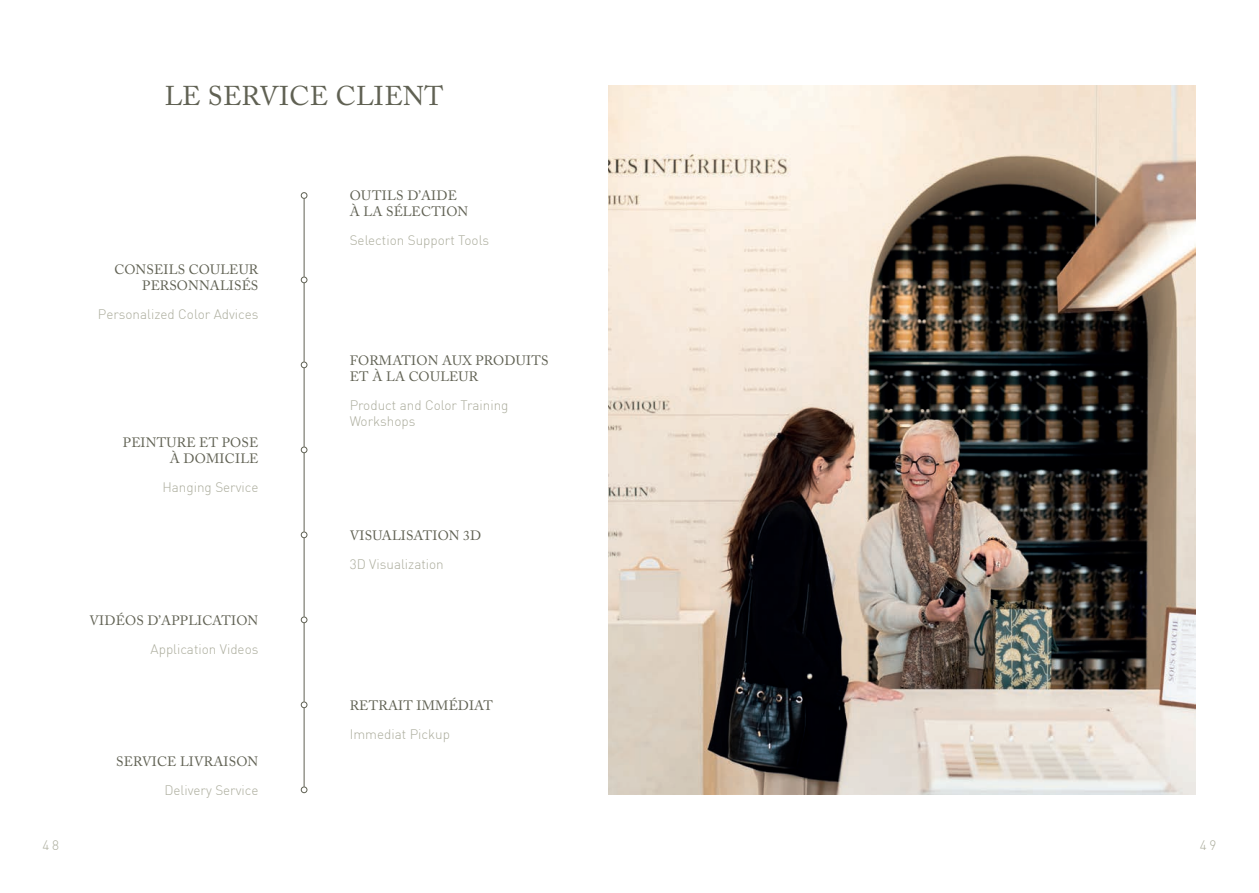
<style>
.page{position:relative;width:1259px;height:893px;background:#fff}
.page>*{position:absolute;margin:0;border:0;box-sizing:border-box;transform-origin:0 0}
.t1{font:27px "Adobe Caslon Pro";letter-spacing:.015em;color:#606153}
.t2{font:13.5px/16.2px "Adobe Caslon Pro";letter-spacing:.015em;color:#606153}
.t3{font:300 13.5px/16.2px "DIN";color:#acad9d}
</style>
<div class="page">
<img style="left:608px;top:85px;width:587px;height:710px">
<hr style="left:304px;top:199px;width:1px;height:78px;background:#606153">
<hr style="left:304px;top:283px;width:1px;height:79px;background:#606153">
<hr style="left:304px;top:368px;width:1px;height:79px;background:#606153">
<hr style="left:304px;top:453px;width:1px;height:79px;background:#606153">
<hr style="left:304px;top:538px;width:1px;height:79px;background:#606153">
<hr style="left:304px;top:623px;width:1px;height:79px;background:#606153">
<hr style="left:304px;top:708px;width:1px;height:79px;background:#606153">
<div style="left:301px;top:192px;width:6px;height:7px;border:1px solid #606153;border-radius:50%"></div>
<svg style="left:301px;top:277px;width:6px;height:6px"></svg>
<svg style="left:301px;top:362px;width:6px;height:6px"></svg>
<svg style="left:301px;top:447px;width:6px;height:6px"></svg>
<svg style="left:301px;top:532px;width:6px;height:6px"></svg>
<svg style="left:301px;top:617px;width:6px;height:6px"></svg>
<svg style="left:301px;top:702px;width:6px;height:6px"></svg>
<svg style="left:301px;top:787px;width:6px;height:6px"></svg>
<p class="t1" style="left:165px;top:80px;width:280px">LE SERVICE CLIENT</p>
<p class="t2" style="left:114px;top:261px;width:145px;text-align:right">CONSEILS COULEUR<br>PERSONNALISÉS</p>
<p class="t3" style="left:98px;top:306px;width:162px">Personalized Color Advices</p>
<p class="t2" style="left:123px;top:434px;width:137px;text-align:right">PEINTURE ET POSE<br>À DOMICILE</p>
<p class="t3" style="left:162px;top:479px;width:98px">Hanging Service</p>
<p class="t2" style="left:89px;top:612px;width:170px">VIDÉOS D’APPLICATION</p>
<p class="t3" style="left:151px;top:641px;width:109px">Application Videos</p>
<p class="t2" style="left:116px;top:753px;width:144px">SERVICE LIVRAISON</p>
<p class="t3" style="left:164px;top:782px;width:96px">Delivery Service</p>
<p class="t2" style="left:350px;top:187px;width:120px">OUTILS D’AIDE<br>À LA SÉLECTION</p>
<p class="t3" style="left:350px;top:232px;width:141px">Selection Support Tools</p>
<p class="t2" style="left:350px;top:352px;width:200px">FORMATION AUX PRODUITS<br>ET À LA COULEUR</p>
<p class="t3" style="left:350px;top:397px;width:160px">Product and Color Training<br>Workshops</p>
<p class="t2" style="left:350px;top:527px;width:133px">VISUALISATION 3D</p>
<p class="t3" style="left:350px;top:556px;width:96px">3D Visualization</p>
<p class="t2" style="left:350px;top:697px;width:144px">RETRAIT IMMÉDIAT</p>
<p class="t3" style="left:350px;top:726px;width:102px">Immediat Pickup</p>
<p class="t3" style="left:43px;top:837px;width:18px">48</p>
<p class="t3" style="left:1199px;top:837px;width:18px">49</p>
</div>
